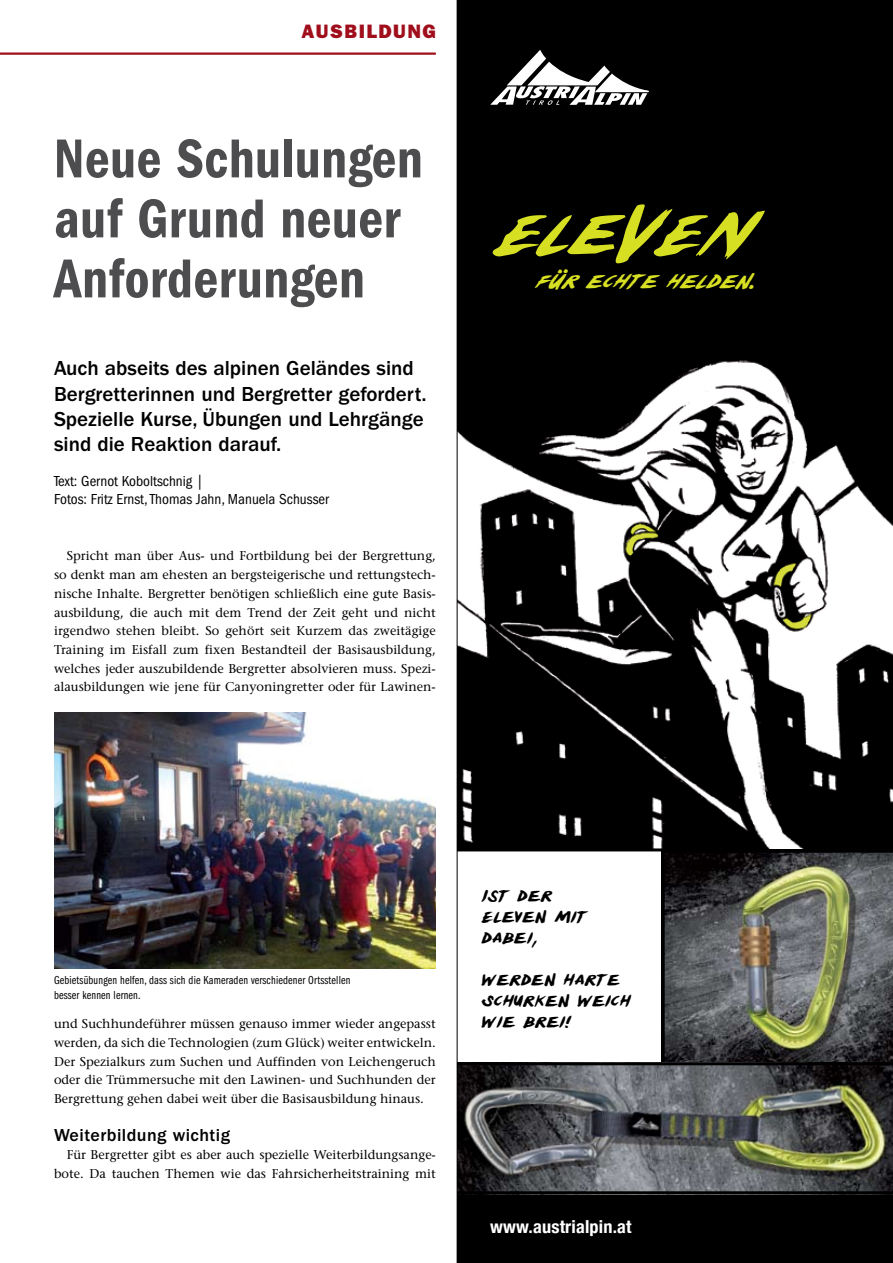
<style>
.page{position:relative;width:893px;height:1263px;background:#fff}
.page>*{position:absolute;margin:0;border:0;box-sizing:border-box;transform-origin:0 0}
.t1{font:italic 66.15px "Yellowjacket";color:#d7df23}
.t2{font:56.7px/60px "ITC Franklin Gothic Std Dm Cd";letter-spacing:.01em;color:#4d4d4f;scale:.95 1}
.t3{font:italic 22.35px "Yellowjacket";color:#d7df23}
.t4{font:500 21px/25.2px "ITC Franklin Gothic Std";color:#000}
.t5{font:19.5px "ITC Franklin Gothic Std Hvy";letter-spacing:.075em;color:#a00e1c}
.t6{font:500 18px "ITC Franklin Gothic Std";letter-spacing:.025em;color:#000}
.t7{font:17.85px/20.9px "Yellowjacket";color:#000}
.t8{font:700 condensed 17.85px "Helvetica Neue";letter-spacing:.01em;color:#fff}
.t9{font:condensed 15px/18px "ITC Franklin Gothic Std";color:#000}
.t10{font:500 12.75px/18.8px "Stone Serif Std";color:#000;text-align:justify}
.t11{font:12px/15px "ITC Franklin Gothic Std Bk Cp";letter-spacing:.015em;color:#000}
</style>
<div class="page">
<svg style="left:457px;top:0;width:436px;height:1263px"></svg>
<hr style="left:0;top:53px;width:436px;height:2px;background:#a00e1c">
<img style="left:54px;top:713px;width:382px;height:255px">
<h3 class="t5" style="left:301px;top:20px;width:136px">AUSBILDUNG</h3>
<h2 class="t2" style="left:54px;top:129px;width:390px">Neue Schulungen auf Grund neuer<br>Anforderungen</h2>
<h3 class="t4" style="left:54px;top:356px;width:374px">Auch abseits des alpinen Geländes sind Bergretterinnen und Bergretter gefordert.<br>Spezielle Kurse, Übungen und Lehrgänge sind die Reaktion darauf.</h3>
<p class="t9" style="left:54px;top:472px;width:277px">Text: Gernot Koboltschnig |<br>Fotos: Fritz Ernst, Thomas Jahn, Manuela Schusser</p>
<p class="t10" style="left:54px;top:547px;width:383px;text-indent:13px">Spricht man über Aus- und Fortbildung bei der Bergrettung, so denkt man am ehesten an bergsteigerische und rettungstech&shy;nische Inhalte. Bergretter benötigen schließlich eine gute Basis&shy;ausbildung, die auch mit dem Trend der Zeit geht und nicht irgendwo stehen bleibt. So gehört seit Kurzem das zweitägige Training im Eisfall zum fixen Bestandteil der Basisausbildung, welches jeder auszubildende Bergretter absolvieren muss. Spezi&shy;alausbildungen wie jene für Canyoningretter oder für Lawinen-</p>
<h1 class="t1" style="left:490px;top:192px;width:256px">EleVEN</h1>
<h3 class="t3" style="left:534px;top:268px;width:221px">für echte helden.</h3>
<p class="t11" style="left:54px;top:973px;width:298px">Gebietsübungen helfen, dass sich die Kameraden verschiedener Ortsstellen besser kennen lernen.</p>
<p class="t10" style="left:54px;top:1014px;width:383px">und Suchhundeführer müssen genauso immer wieder angepasst werden, da sich die Technologien (zum Glück) weiter entwickeln.<br>Der Spezialkurs zum Suchen und Auffinden von Leichengeruch oder die Trümmersuche mit den Lawinen- und Suchhunden der Bergrettung gehen dabei weit über die Basisausbildung hinaus.</p>
<h3 class="t6" style="left:54px;top:1124px;width:178px">Weiterbildung wichtig</h3>
<p class="t10" style="left:54px;top:1145px;width:383px;text-align:right">Für Bergretter gibt es aber auch spezielle Weiterbildungsange&shy;bote. Da tauchen Themen wie das Fahrsicherheitstraining mit</p>
<h3 class="t7" style="left:482px;top:886px;width:107px">IST DER<br>ELEVEN MIT<br>DABEI,</h3>
<h3 class="t7" style="left:482px;top:969px;width:151px">WERDEN HARTE<br>SCHURKEN WEICH<br>WIE BREI!</h3>
<h3 class="t8" style="left:490px;top:1216px;width:143px">www.austrialpin.at</h3>
</div>
